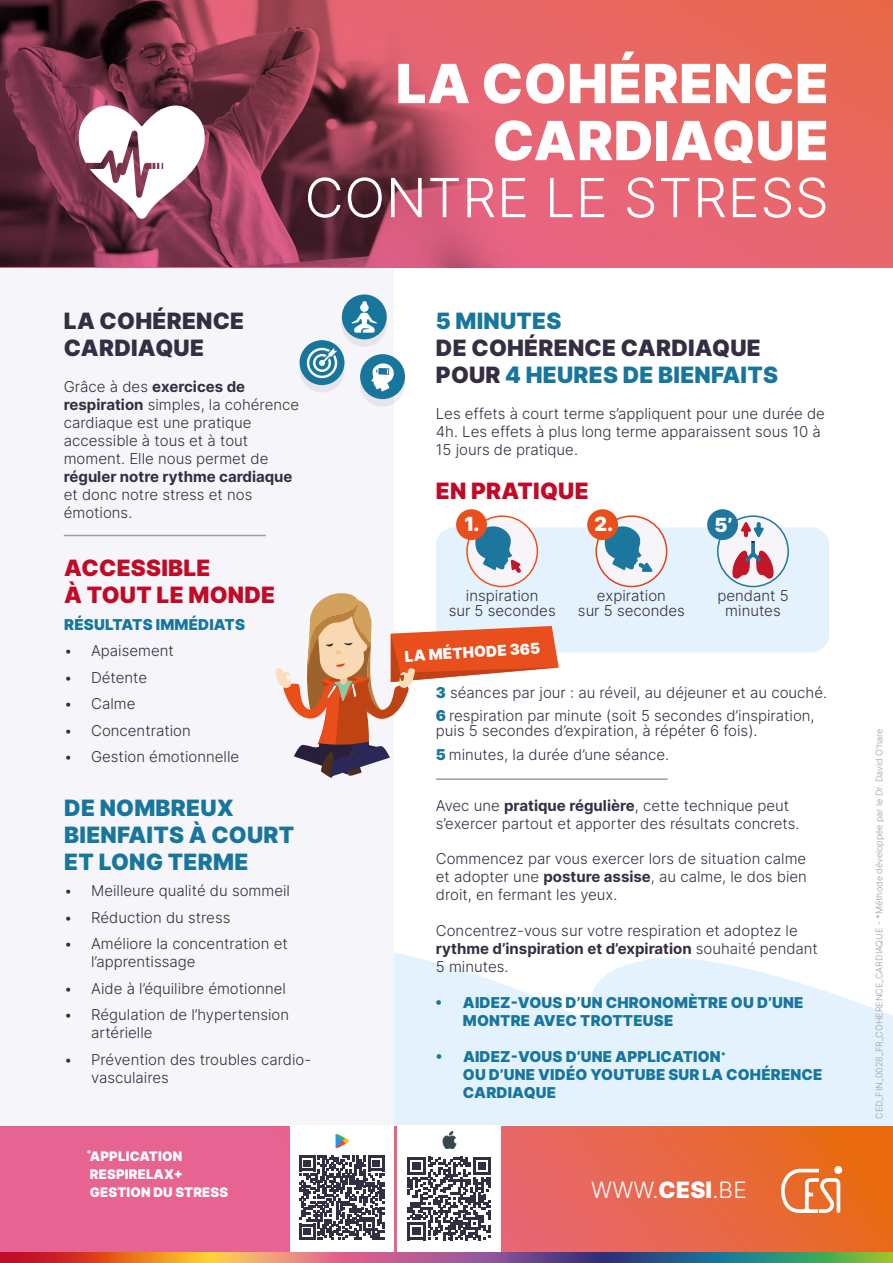
<style>
.page{position:relative;width:893px;height:1263px;background:#fff}
.page>*{position:absolute;margin:0;border:0;box-sizing:border-box;transform-origin:0 0}
.t1{font:900 54px/57px "Inter";letter-spacing:.01em;color:#fff;text-align:right}
.t2{font:300 54px "Inter";letter-spacing:.01em;color:#fff}
.t3{font:900 22.5px/27px "Inter";letter-spacing:.01em;color:#18769d}
.t4{font:900 22.5px/27px "Inter";letter-spacing:.01em;color:#352e42}
.t5{font:900 22.5px/27px "Inter";letter-spacing:.01em;color:#c10a27}
.t6{font:900 22.5px/27px "Inter";letter-spacing:.01em;color:#342e42}
.t7{font:300 22.5px "Inter";color:#fff}
.t8{font:900 19.5px "Inter";color:#fff}
.t9{font:300 15px/18px "Inter";color:#342e42}
.t10{font:900 15px/18px "Inter";letter-spacing:.01em;color:#18769d}
.t11{font:15px "Inter";color:#342e42}
.t12{font:900 15px "Inter";color:#fff}
.t13{font:900 13.05px/18px "Inter";letter-spacing:.01em;color:#fff}
.t14{font:300 9px "Inter";color:#9f9bab}
.t15{font:900 8.7px "Inter";color:#fff}
.s1{font-weight:400}
.s2{color:#18769d}
.s3{font-weight:900;color:#18769d}
.s4{font-weight:900}
</style>
<div class="page">
<svg style="left:394px;top:953px;width:499px;height:174px;fill:#e4f2fd"></svg>
<div style="left:0;top:268px;width:393px;height:859px;background:#f6f5f9"></div>
<div style="left:436px;top:527px;width:393px;height:125px;background:#e4f2fd;border-radius:18px"></div>
<svg style="left:0;top:1127px;width:893px;height:125px;background:#e76666"></svg>
<svg style="left:0;top:0;width:893px;height:268px;background:#ba515c"></svg>
<svg style="left:0;top:1252px;width:893px;height:11px;background:#956d68"></svg>
<div style="left:290px;top:1126px;width:103px;height:126px;background:#fff"></div>
<svg style="left:299px;top:1155px;width:85px;height:85px"></svg>
<div style="left:398px;top:1126px;width:103px;height:126px;background:#fff"></div>
<svg style="left:408px;top:1157px;width:83px;height:83px"></svg>
<div style="left:834px;top:1166px;width:8px;height:8px;background:#fff;border-radius:50%"></div>
<svg style="left:781px;top:1169px;width:59px;height:44px"></svg>
<hr style="left:64px;top:535px;width:202px;height:1px;background:#9f9bab">
<hr style="left:436px;top:778px;width:232px;height:2px;background:#9f9bab">
<svg style="left:76px;top:106px;width:132px;height:113px"></svg>
<img style="left:442px;top:1132px;width:15px;height:16px">
<svg style="left:335px;top:1134px;width:13px;height:13px"></svg>
<svg style="left:342px;top:302px;width:45px;height:45px"></svg>
<div style="left:342px;top:294px;width:45px;height:45px;background:#18769d;border-radius:50%"></div>
<svg style="left:352px;top:301px;width:25px;height:32px"></svg>
<svg style="left:300px;top:348px;width:44px;height:44px"></svg>
<div style="left:300px;top:340px;width:44px;height:45px;background:#18769d;border-radius:50%"></div>
<svg style="left:307px;top:348px;width:30px;height:30px"></svg>
<svg style="left:360px;top:362px;width:45px;height:44px"></svg>
<div style="left:360px;top:354px;width:45px;height:45px;background:#18769d;border-radius:50%"></div>
<svg style="left:371px;top:363px;width:23px;height:29px"></svg>
<div style="left:466px;top:515px;width:72px;height:72px;background:#f7f5f9;border:2px solid #e9511d;border-radius:50%"></div>
<svg style="left:475px;top:526px;width:46px;height:47px"></svg>
<div style="left:477px;top:529px;width:28px;height:29px;background:#1c769e;border-radius:50%"></div>
<div style="left:456px;top:509px;width:31px;height:31px;background:#e94e1d;border-radius:50%"></div>
<div style="left:595px;top:515px;width:72px;height:72px;background:#f7f5f9;border:2px solid #e14313;border-radius:50%"></div>
<svg style="left:605px;top:526px;width:48px;height:46px"></svg>
<div style="left:606px;top:529px;width:29px;height:29px;background:#1c769e;border-radius:50%"></div>
<div style="left:587px;top:509px;width:31px;height:31px;background:#e94f1c;border-radius:50%"></div>
<div style="left:717px;top:515px;width:72px;height:72px;background:#f7f5f9;border:2px solid #21769f;border-radius:50%"></div>
<svg style="left:732px;top:522px;width:41px;height:57px"></svg>
<div style="left:707px;top:509px;width:31px;height:31px;background:#21769f;border-radius:50%"></div>
<svg style="left:275px;top:593px;width:284px;height:186px"></svg>
<h1 class="t1" style="left:396px;top:54px;width:434px">LA COHÉRENCE<br>CARDIAQUE</h1>
<h1 class="t2" style="left:305px;top:158px;width:526px">CONTRE LE STRESS</h1>
<h2 class="t6" style="left:64px;top:307px;width:182px">LA COHÉRENCE<br>CARDIAQUE</h2>
<p class="t9" style="left:64px;top:377px;width:237px">Grâce à des <span class="s1">exercices de respiration</span> simples, la cohérence cardiaque est une pratique accessible à tous et à tout moment. Elle nous permet de</p>
<p class="t11" style="left:64px;top:466px;width:230px">réguler notre rythme cardiaque</p>
<p class="t9" style="left:64px;top:485px;width:190px">et donc notre stress et nos émotions.</p>
<h2 class="t3" style="left:436px;top:307px;width:127px">5 MINUTES</h2>
<h2 class="t4" style="left:436px;top:334px;width:344px">DE COHÉRENCE CARDIAQUE<br>POUR <span class="s2">4 HEURES DE BIENFAITS</span></h2>
<p class="t9" style="left:436px;top:404px;width:391px">Les effets à court terme s’appliquent pour une durée de<br>4h. Les effets à plus long terme apparaissent sous 10 à<br>15 jours de pratique.</p>
<h2 class="t5" style="left:436px;top:477px;width:154px">EN PRATIQUE</h2>
<h3 class="t8" style="left:464px;top:509px;width:17px">1.</h3>
<h3 class="t8" style="left:594px;top:509px;width:20px">2.</h3>
<h3 class="t8" style="left:714px;top:511px;width:20px">5’</h3>
<h2 class="t5" style="left:64px;top:554px;width:212px">ACCESSIBLE<br>À TOUT LE MONDE</h2>
<p class="t10" style="left:64px;top:615px;width:182px">RÉSULTATS IMMÉDIATS</p>
<p class="t9" style="left:64px;top:641px;width:111px">• Apaisement</p>
<p class="t9" style="left:64px;top:668px;width:85px">• Détente</p>
<p class="t9" style="left:64px;top:694px;width:73px">• Calme</p>
<p class="t9" style="left:64px;top:721px;width:128px">• Concentration</p>
<p class="t9" style="left:64px;top:747px;width:177px">• Gestion émotionnelle</p>
<h2 class="t3" style="left:64px;top:794px;width:232px">DE NOMBREUX<br>BIENFAITS À COURT<br>ET LONG TERME</h2>
<p class="t9" style="left:64px;top:881px;width:227px">• Meilleure qualité du sommeil</p>
<p class="t9" style="left:64px;top:908px;width:168px">• Réduction du stress</p>
<p class="t9" style="left:91px;top:934px;width:198px;text-indent:-27px">• Améliore la concentration et l’apprentissage</p>
<p class="t9" style="left:64px;top:979px;width:223px">• Aide à l’équilibre émotionnel</p>
<p class="t9" style="left:91px;top:1006px;width:200px;text-indent:-27px">• Régulation de l’hypertension artérielle</p>
<p class="t9" style="left:91px;top:1050px;width:222px;text-indent:-27px">• Prévention des troubles cardio&shy;vasculaires</p>
<p class="t15" style="left:87px;top:1145px;width:7px">*</p>
<p class="t13" style="left:90px;top:1147px;width:140px">APPLICATION<br>RESPIRELAX+<br>GESTION DU STRESS</p>
<p class="t9" style="left:449px;top:588px;width:108px;line-height:15px;text-align:center">inspiration<br>sur 5 secondes</p>
<p class="t12" style="left:404px;top:646px;width:137px;rotate:-4deg">LA MÉTHODE 365</p>
<p class="t9" style="left:578px;top:588px;width:108px;line-height:15px;text-align:center">expiration<br>sur 5 secondes</p>
<p class="t9" style="left:717px;top:588px;width:73px;line-height:15px;text-align:center">pendant 5 minutes</p>
<p class="t9" style="left:436px;top:680px;width:393px;line-height:23.5px"><span class="s3">3</span> séances par jour : au réveil, au déjeuner et au couché.<br><span class="s3">6</span> respiration par minute (soit 5 secondes d’inspiration,</p>
<p class="t9" style="left:436px;top:718px;width:323px;line-height:23.5px">puis 5 secondes d’expiration, à répéter 6 fois).<br><span class="s3">5</span> minutes, la durée d’une séance.</p>
<p class="t9" style="left:436px;top:796px;width:365px">Avec une <span class="s1">pratique régulière</span>, cette technique peut s’exercer partout et apporter des résultats concrets.</p>
<p class="t9" style="left:436px;top:849px;width:373px;text-align:justify">Commencez par vous exercer lors de situation calme et adopter une <span class="s1">posture assise</span>, au calme, le dos bien droit, en fermant les yeux.</p>
<p class="t9" style="left:436px;top:921px;width:384px">Concentrez-vous sur votre respiration et adoptez le <span class="s1">rythme d’inspiration et d’expiration</span> souhaité pendant<br>5 minutes.</p>
<p class="t10" style="left:463px;top:993px;width:342px;text-indent:-27px">• AIDEZ-VOUS D’UN CHRONOMÈTRE OU D’UNE<br>MONTRE AVEC TROTTEUSE</p>
<p class="t10" style="left:463px;top:1047px;width:361px;text-indent:-27px">• AIDEZ-VOUS D’UNE APPLICATION<sup>*<br></sup>OU D’UNE VIDÉO YOUTUBE SUR LA COHÉRENCE<br>CARDIAQUE</p>
<h2 class="t7" style="left:591px;top:1173px;width:157px">WWW.<span class="s4">CESI</span>.BE</h2>
<p class="t14" style="left:873px;top:1119px;width:391px;rotate:-90deg">CED_FIN_0028_FR_COHERENCE_CARDIAQUE - *Méthode développée par le Dr. David O’hare</p>
</div>
